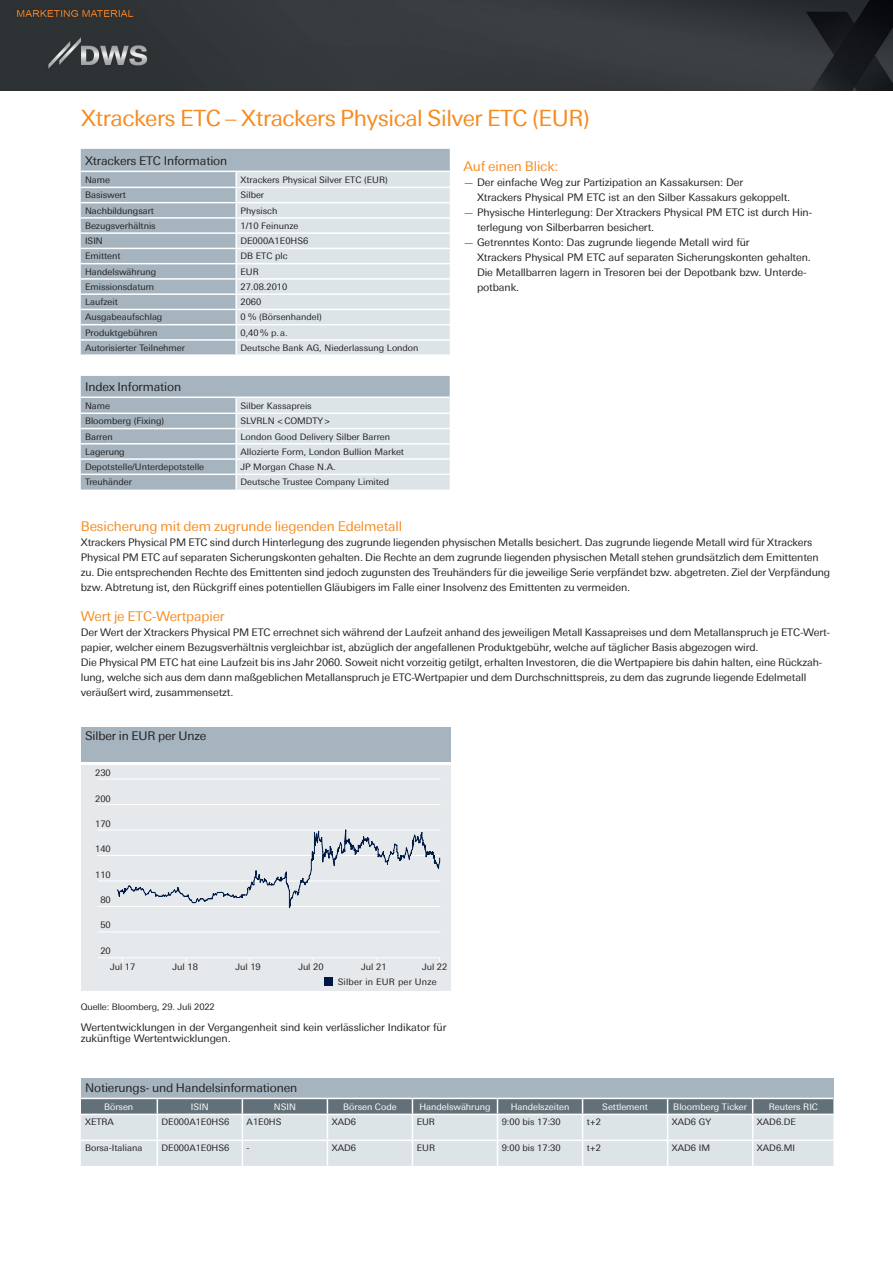
<style>
.page{position:relative;width:893px;height:1263px;background:#fff}
.page>*{position:absolute;margin:0;border:0;box-sizing:border-box;transform-origin:0 0}
.t1{font:22.5px "Univers Deutsche Bank";letter-spacing:-.02em;color:#f68b1f}
.t2{font:13.5px "Univers Deutsche Bank";letter-spacing:-.01em;color:#f68b1f}
.t3{font:12px "Univers Deutsche Bank";letter-spacing:-.01em;color:#231f20}
.t4{font:10.5px/15px "Univers Deutsche Bank";letter-spacing:-.01em;color:#231f20}
.t5{font:9px "Univers Deutsche Bank";color:#231f20}
.t6{font:9px "Univers Deutsche Bank";color:#fff}
.t7{font:9px "Univers Deutsche Bank";letter-spacing:.02em;color:#231f20}
</style>
<div class="page">
<div style="left:81px;top:1078px;width:752px;height:20px;background:#a5b4be"></div>
<svg style="left:81px;top:1098px;width:752px;height:68px;background:#c5ced2"></svg>
<div style="left:81px;top:765px;width:370px;height:226px;background:#e5e9eb"></div>
<hr style="left:98px;top:931px;width:342px;height:1px;background:#fff">
<hr style="left:98px;top:906px;width:342px;height:1px;background:#fff">
<hr style="left:98px;top:880px;width:342px;height:1px;background:#fff">
<hr style="left:98px;top:855px;width:342px;height:1px;background:#fff">
<hr style="left:98px;top:830px;width:342px;height:1px;background:#fff">
<hr style="left:98px;top:804px;width:342px;height:1px;background:#fff">
<hr style="left:98px;top:779px;width:342px;height:1px;background:#fff">
<hr style="left:98px;top:957px;width:342px;height:1px;background:#fff">
<svg style="left:116px;top:829px;width:325px;height:80px"></svg>
<div style="left:81px;top:727px;width:370px;height:34px;background:#a5b4be"></div>
<div style="left:324px;top:977px;width:9px;height:8px;background:#001643"></div>
<div style="left:81px;top:149px;width:369px;height:205px;background:#a5b4be"></div>
<hr style="left:81px;top:171px;width:155px;height:1px;background:#fff">
<hr style="left:81px;top:187px;width:155px;height:1px;background:#fff">
<hr style="left:81px;top:202px;width:155px;height:1px;background:#fff">
<hr style="left:81px;top:217px;width:155px;height:2px;background:#fff">
<hr style="left:81px;top:232px;width:155px;height:2px;background:#fff">
<hr style="left:81px;top:248px;width:155px;height:1px;background:#fff">
<hr style="left:81px;top:263px;width:155px;height:1px;background:#fff">
<hr style="left:81px;top:278px;width:155px;height:2px;background:#fff">
<hr style="left:81px;top:293px;width:155px;height:2px;background:#fff">
<hr style="left:81px;top:309px;width:155px;height:1px;background:#fff">
<hr style="left:81px;top:324px;width:155px;height:1px;background:#fff">
<hr style="left:81px;top:339px;width:155px;height:2px;background:#fff">
<svg style="left:235px;top:171px;width:215px;height:183px;background:#e0e6ea"></svg>
<svg style="left:81px;top:376px;width:369px;height:114px;background:#c4ced5"></svg>
<img style="left:0;top:0;width:893px;height:91px">
<h1 class="t1" style="left:81px;top:105px;width:510px">Xtrackers ETC – Xtrackers Physical Silver ETC (EUR)</h1>
<p class="t3" style="left:85px;top:153px;width:144px">Xtrackers ETC Information</p>
<p class="t5" style="left:85px;top:175px;width:27px">Name</p>
<p class="t5" style="left:240px;top:175px;width:149px">Xtrackers Physical Silver ETC (EUR)</p>
<p class="t5" style="left:85px;top:190px;width:42px">Basiswert</p>
<p class="t5" style="left:240px;top:190px;width:25px">Silber</p>
<p class="t5" style="left:85px;top:205px;width:71px">Nachbildungsart</p>
<p class="t5" style="left:240px;top:205px;width:38px">Physisch</p>
<p class="t5" style="left:85px;top:221px;width:72px">Bezugsverhältnis</p>
<p class="t5" style="left:240px;top:221px;width:60px">1/10 Feinunze</p>
<p class="t5" style="left:85px;top:236px;width:19px">ISIN</p>
<p class="t5" style="left:240px;top:236px;width:69px">DE000A1E0HS6</p>
<p class="t5" style="left:85px;top:251px;width:37px">Emittent</p>
<p class="t5" style="left:240px;top:251px;width:49px">DB ETC plc</p>
<p class="t5" style="left:85px;top:266px;width:73px">Handelswährung</p>
<p class="t5" style="left:240px;top:266px;width:20px">EUR</p>
<p class="t5" style="left:85px;top:282px;width:71px">Emissionsdatum</p>
<p class="t5" style="left:240px;top:282px;width:48px">27.08.2010</p>
<p class="t5" style="left:85px;top:297px;width:34px">Laufzeit</p>
<p class="t5" style="left:240px;top:297px;width:22px">2060</p>
<p class="t5" style="left:85px;top:312px;width:79px">Ausgabeaufschlag</p>
<p class="t5" style="left:240px;top:312px;width:83px">0 % (Börsenhandel)</p>
<p class="t5" style="left:85px;top:327px;width:74px">Produktgebühren</p>
<p class="t5" style="left:240px;top:327px;width:49px">0,40 % p.a.</p>
<p class="t5" style="left:85px;top:343px;width:102px">Autorisierter Teilnehmer</p>
<p class="t5" style="left:240px;top:343px;width:180px">Deutsche Bank AG, Niederlassung London</p>
<p class="t3" style="left:85px;top:380px;width:98px">Index Information</p>
<p class="t5" style="left:85px;top:401px;width:27px">Name</p>
<p class="t5" style="left:240px;top:401px;width:73px">Silber Kassapreis</p>
<p class="t5" style="left:85px;top:416px;width:81px">Bloomberg (Fixing)</p>
<p class="t5" style="left:240px;top:416px;width:91px">SLVRLN &lt;COMDTY&gt;</p>
<p class="t5" style="left:85px;top:431px;width:29px">Barren</p>
<p class="t5" style="left:240px;top:431px;width:151px">London Good Delivery Silber Barren</p>
<p class="t5" style="left:85px;top:446px;width:41px">Lagerung</p>
<p class="t5" style="left:240px;top:446px;width:165px">Allozierte Form, London Bullion Market</p>
<p class="t5" style="left:85px;top:462px;width:121px">Depotstelle/Unterdepotstelle</p>
<p class="t5" style="left:240px;top:462px;width:97px">JP Morgan Chase N.A.</p>
<p class="t5" style="left:85px;top:477px;width:48px">Treuhänder</p>
<p class="t5" style="left:240px;top:477px;width:150px">Deutsche Trustee Company Limited</p>
<p class="t2" style="left:463px;top:158px;width:96px">Auf einen Blick:</p>
<p class="t4" style="left:477px;top:174px;width:315px;text-indent:-14px">— Der einfache Weg zur Partizipation an Kassakursen: Der<br>Xtrackers Physical PM ETC ist an den Silber Kassakurs gekoppelt.</p>
<p class="t4" style="left:477px;top:204px;width:337px;text-indent:-14px">— Physische Hinterlegung: Der Xtrackers Physical PM ETC ist durch Hin&shy;terlegung von Silberbarren besichert.</p>
<p class="t4" style="left:477px;top:234px;width:335px;text-indent:-14px">— Getrenntes Konto: Das zugrunde liegende Metall wird für<br>Xtrackers Physical PM ETC auf separaten Sicherungskonten gehalten.<br>Die Metallbarren lagern in Tresoren bei der Depotbank bzw. Unterde&shy;potbank.</p>
<p class="t2" style="left:81px;top:518px;width:323px">Besicherung mit dem zugrunde liegenden Edelmetall</p>
<p class="t4" style="left:81px;top:534px;width:751px">Xtrackers Physical PM ETC sind durch Hinterlegung des zugrunde liegenden physischen Metalls besichert. Das zugrunde liegende Metall wird für Xtrackers Physical PM ETC auf separaten Sicherungskonten gehalten. Die Rechte an dem zugrunde liegenden physischen Metall stehen grundsätzlich dem Emittenten zu. Die entsprechenden Rechte des Emittenten sind jedoch zugunsten des Treuhänders für die jeweilige Serie verpfändet bzw. abgetreten. Ziel der Verpfändung bzw. Abtretung ist, den Rückgriff eines potentiellen Gläubigers im Falle einer Insolvenz des Emittenten zu vermeiden.</p>
<p class="t2" style="left:81px;top:608px;width:146px">Wert je ETC-Wertpapier</p>
<p class="t4" style="left:81px;top:624px;width:751px">Der Wert der Xtrackers Physical PM ETC errechnet sich während der Laufzeit anhand des jeweiligen Metall Kassapreises und dem Metallanspruch je ETC-Wert&shy;papier, welcher einem Bezugsverhältnis vergleichbar ist, abzüglich der angefallenen Produktgebühr, welche auf täglicher Basis abgezogen wird.<br>Die Physical PM ETC hat eine Laufzeit bis ins Jahr 2060. Soweit nicht vorzeitig getilgt, erhalten Investoren, die die Wertpapiere bis dahin halten, eine Rückzah&shy;lung, welche sich aus dem dann maßgeblichen Metallanspruch je ETC-Wertpapier und dem Durchschnittspreis, zu dem das zugrunde liegende Edelmetall veräußert wird, zusammensetzt.</p>
<p class="t3" style="left:85px;top:729px;width:123px">Silber in EUR per Unze</p>
<p class="t5" style="left:95px;top:768px;width:17px">230</p>
<p class="t5" style="left:95px;top:793px;width:17px">200</p>
<p class="t5" style="left:95px;top:819px;width:17px">170</p>
<p class="t5" style="left:95px;top:844px;width:17px">140</p>
<p class="t5" style="left:95px;top:869px;width:17px">110</p>
<p class="t5" style="left:100px;top:895px;width:12px">80</p>
<p class="t5" style="left:100px;top:920px;width:12px">50</p>
<p class="t5" style="left:100px;top:945px;width:12px">20</p>
<p class="t5" style="left:110px;top:961px;width:27px">Jul 17</p>
<p class="t5" style="left:173px;top:961px;width:27px">Jul 18</p>
<p class="t5" style="left:236px;top:961px;width:27px">Jul 19</p>
<p class="t5" style="left:298px;top:961px;width:27px">Jul 20</p>
<p class="t5" style="left:361px;top:961px;width:27px">Jul 21</p>
<p class="t5" style="left:422px;top:961px;width:27px">Jul 22</p>
<p class="t7" style="left:338px;top:976px;width:101px">Silber in EUR per Unze</p>
<p class="t5" style="left:81px;top:1002px;width:136px">Quelle: Bloomberg, 29. Juli 2022</p>
<p class="t4" style="left:81px;top:1022px;width:367px;line-height:10.5px">Wertentwicklungen in der Vergangenheit sind kein verlässlicher Indikator für zukünftige Wertentwicklungen.</p>
<p class="t3" style="left:85px;top:1081px;width:214px">Notierungs- und Handelsinformationen</p>
<p class="t6" style="left:104px;top:1101px;width:31px">Börsen</p>
<p class="t6" style="left:191px;top:1101px;width:19px">ISIN</p>
<p class="t6" style="left:274px;top:1101px;width:24px">NSIN</p>
<p class="t6" style="left:343px;top:1101px;width:55px">Börsen Code</p>
<p class="t6" style="left:419px;top:1101px;width:73px">Handelswährung</p>
<p class="t6" style="left:511px;top:1101px;width:60px">Handelszeiten</p>
<p class="t6" style="left:602px;top:1101px;width:47px">Settlement</p>
<p class="t6" style="left:673px;top:1101px;width:75px">Bloomberg Ticker</p>
<p class="t6" style="left:769px;top:1101px;width:51px">Reuters RIC</p>
<p class="t5" style="left:85px;top:1117px;width:31px">XETRA</p>
<p class="t5" style="left:162px;top:1117px;width:69px">DE000A1E0HS6</p>
<p class="t5" style="left:247px;top:1117px;width:36px">A1E0HS</p>
<p class="t5" style="left:332px;top:1117px;width:26px">XAD6</p>
<p class="t5" style="left:417px;top:1117px;width:20px">EUR</p>
<p class="t5" style="left:502px;top:1117px;width:60px">9:00 bis 17:30</p>
<p class="t5" style="left:587px;top:1117px;width:16px">t+2</p>
<p class="t5" style="left:672px;top:1117px;width:41px">XAD6 GY</p>
<p class="t5" style="left:757px;top:1117px;width:41px">XAD6.DE</p>
<p class="t5" style="left:85px;top:1143px;width:59px">Borsa-Italiana</p>
<p class="t5" style="left:162px;top:1143px;width:69px">DE000A1E0HS6</p>
<p class="t5" style="left:247px;top:1143px;width:5px">-</p>
<p class="t5" style="left:332px;top:1143px;width:26px">XAD6</p>
<p class="t5" style="left:417px;top:1143px;width:20px">EUR</p>
<p class="t5" style="left:502px;top:1143px;width:60px">9:00 bis 17:30</p>
<p class="t5" style="left:587px;top:1143px;width:16px">t+2</p>
<p class="t5" style="left:672px;top:1143px;width:40px">XAD6 IM</p>
<p class="t5" style="left:757px;top:1143px;width:40px">XAD6.MI</p>
</div>
